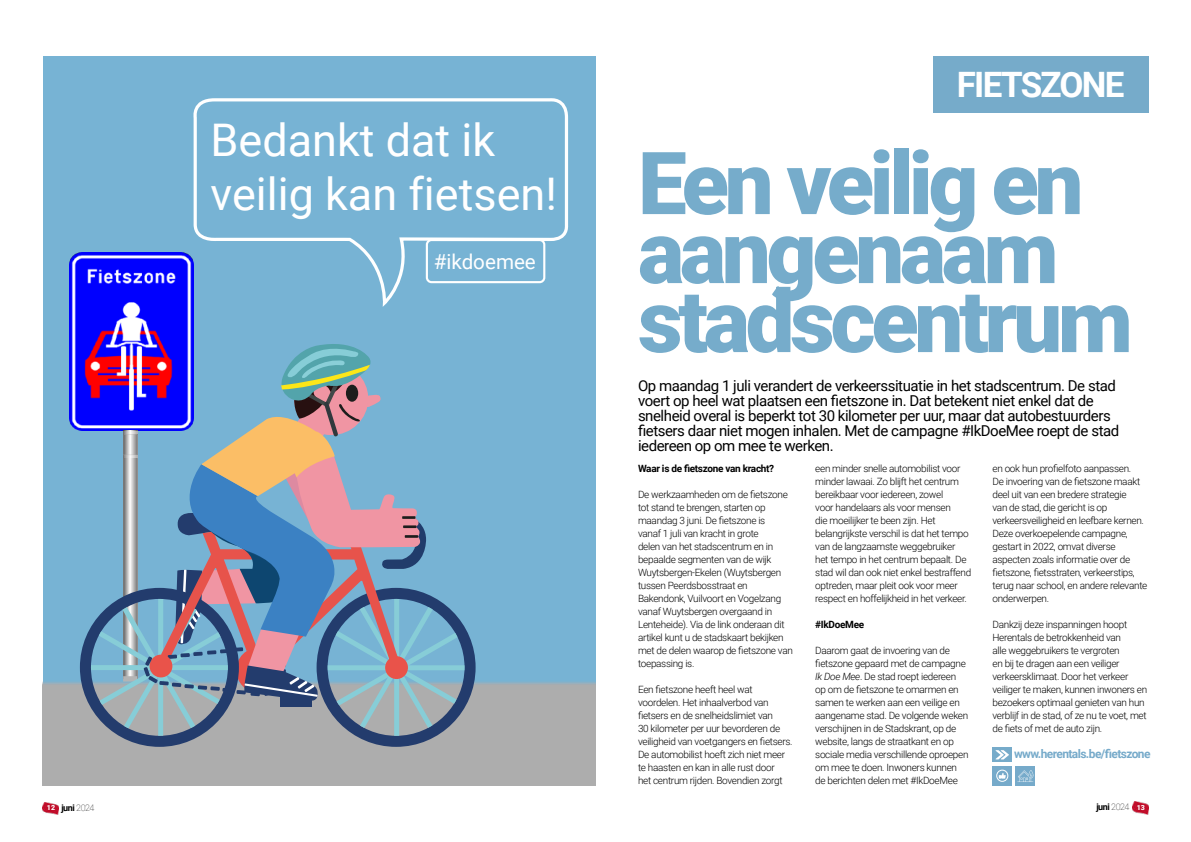
<style>
.page{position:relative;width:1191px;height:842px;background:#fff}
.page>*{position:absolute;margin:0;border:0;box-sizing:border-box;transform-origin:0 0}
.t1{font:900 87px/69px "Roboto";letter-spacing:-.05em;color:#76accb}
.t2{font:45px/54px "Roboto";color:#fff}
.t3{font:700 35px "Roboto";letter-spacing:-.05em;color:#fff}
.t4{font:20.6px "Roboto";color:#fff}
.t5{font:15px/15px "Roboto";letter-spacing:-.03em;color:#000}
.t6{font:700 12px "Roboto";letter-spacing:-.05em;color:#76aaca}
.t7{font:300 10px/13px "Roboto";letter-spacing:-.03em;color:#000}
.t8{font:700 10px "Roboto";letter-spacing:-.03em;color:#000}
.t9{font:700 9px "Roboto";letter-spacing:-.05em;color:#000}
.s1{font-style:italic}
.s2{font-weight:900;font-size:7px;color:#fff}
.s3{font-weight:100}
</style>
<div class="page">
<img style="left:43px;top:802px;width:16px;height:12px">
<img style="left:1132px;top:802px;width:16px;height:12px">
<div style="left:43px;top:57px;width:552px;height:633px;background:#77b3d4"></div>
<img style="left:43px;top:659px;width:552px;height:107px">
<svg style="left:193px;top:98px;width:376px;height:196px"></svg>
<div style="left:426px;top:239px;width:119px;height:44px;border:2px solid #fff;border-radius:5px"></div>
<img style="left:70px;top:253px;width:124px;height:177px">
<svg style="left:80px;top:294px;width:395px;height:453px"></svg>
<div style="left:992px;top:747px;width:20px;height:15px;background:#76abca"></div>
<div style="left:933px;top:57px;width:215px;height:56px;background:#76abca"></div>
<svg style="left:995px;top:750px;width:14px;height:9px"></svg>
<div style="left:992px;top:766px;width:20px;height:19px;background:#76aaca"></div>
<svg style="left:998px;top:773px;width:7px;height:6px"></svg>
<div style="left:996px;top:770px;width:12px;height:12px;border:1px solid #fff;border-radius:50%"></div>
<div style="left:1015px;top:766px;width:20px;height:19px;background:#76aaca"></div>
<svg style="left:1017px;top:770px;width:16px;height:12px"></svg>
<h2 class="t2" style="left:211px;top:112px;width:348px">Bedankt dat ik veilig kan fietsen!</h2>
<h3 class="t4" style="left:434px;top:247px;width:104px">#ikdoemee</h3>
<h2 class="t2" style="left:211px;top:129px;width:348px">Bedankt dat ik veilig kan fietsen!</h2>
<h3 class="t3" style="left:956px;top:61px;width:169px">FIETSZONE</h3>
<h1 class="t1" style="left:638px;top:145px;width:496px">Een veilig en aangenaam stadscentrum</h1>
<p class="t5" style="left:638px;top:378px;width:483px">Op maandag 1 juli verandert de verkeerssituatie in het stadscentrum. De stad voert op heel wat plaatsen een fietszone in. Dat betekent niet enkel dat de snelheid overal is beperkt tot 30 kilometer per uur, maar dat autobestuurders fietsers daar niet mogen inhalen. Met de campagne #IkDoeMee roept de stad iedereen op om mee te werken.</p>
<p class="t7" style="left:992px;top:462px;width:156px">en ook hun profielfoto aanpassen.<br>De invoering van de fietszone maakt deel uit van een bredere strategie<br>van de stad, die gericht is op verkeersveiligheid en leefbare kernen.<br>Deze overkoepelende campagne, gestart in 2022, omvat diverse aspecten zoals informatie over de fietszone, fietsstraten, verkeerstips, terug naar school, en andere relevante onderwerpen.</p>
<p class="t7" style="left:992px;top:618px;width:156px">Dankzij deze inspanningen hoopt Herentals de betrokkenheid van<br>alle weggebruikers te vergroten<br>en bij te dragen aan een veiliger verkeersklimaat. Door het verkeer veiliger te maken, kunnen inwoners en bezoekers optimaal genieten van hun verblijf in de stad, of ze nu te voet, met de fiets of met de auto zijn.</p>
<p class="t8" style="left:638px;top:462px;width:138px">Waar is de fietszone van kracht?</p>
<p class="t7" style="left:638px;top:488px;width:156px">De werkzaamheden om de fietszone tot stand te brengen, starten op maandag 3 juni. De fietszone is<br>vanaf 1 juli van kracht in grote<br>delen van het stadscentrum en in bepaalde segmenten van de wijk<br>Wuytsbergen-Ekelen (Wuytsbergen tussen Peerdsbosstraat en<br>Bakendonk, Vuilvoort en Vogelzang vanaf Wuytsbergen overgaand in<br>Lenteheide). Via de link onderaan dit artikel kunt u de stadskaart bekijken met de delen waarop de fietszone van toepassing is.</p>
<p class="t7" style="left:638px;top:683px;width:156px">Een fietszone heeft heel wat voordelen. Het inhaalverbod van fietsers en de snelheidslimiet van<br>30 kilometer per uur bevorderen de veiligheid van voetgangers en fietsers.<br>De automobilist hoeft zich niet meer te haasten en kan in alle rust door<br>het centrum rijden. Bovendien zorgt</p>
<p class="t7" style="left:815px;top:462px;width:157px">een minder snelle automobilist voor minder lawaai. Zo blijft het centrum bereikbaar voor iedereen, zowel<br>voor handelaars als voor mensen<br>die moeilijker te been zijn. Het belangrijkste verschil is dat het tempo van de langzaamste weggebruiker<br>het tempo in het centrum bepaalt. De stad wil dan ook niet enkel bestraffend optreden, maar pleit ook voor meer respect en hoffelijkheid in het verkeer.</p>
<p class="t8" style="left:815px;top:618px;width:50px">#IkDoeMee</p>
<p class="t7" style="left:815px;top:644px;width:155px">Daarom gaat de invoering van de fietszone gepaard met de campagne <span class="s1">Ik Doe Mee</span>. De stad roept iedereen op om de fietszone te omarmen en samen te werken aan een veilige en aangename stad. De volgende weken verschijnen in de Stadskrant, op de website, langs de straatkant en op sociale media verschillende oproepen om mee te doen. Inwoners kunnen de berichten delen met #IkDoeMee</p>
<p class="t6" style="left:1014px;top:745px;width:138px">www.herentals.be/fietszone</p>
<p class="t9" style="left:47px;top:801px;width:49px"><span class="s2">12</span> juni <span class="s3">2024</span></p>
<p class="t9" style="left:1096px;top:801px;width:50px">juni <span class="s3">2024</span> <span class="s2">13</span></p>
</div>
